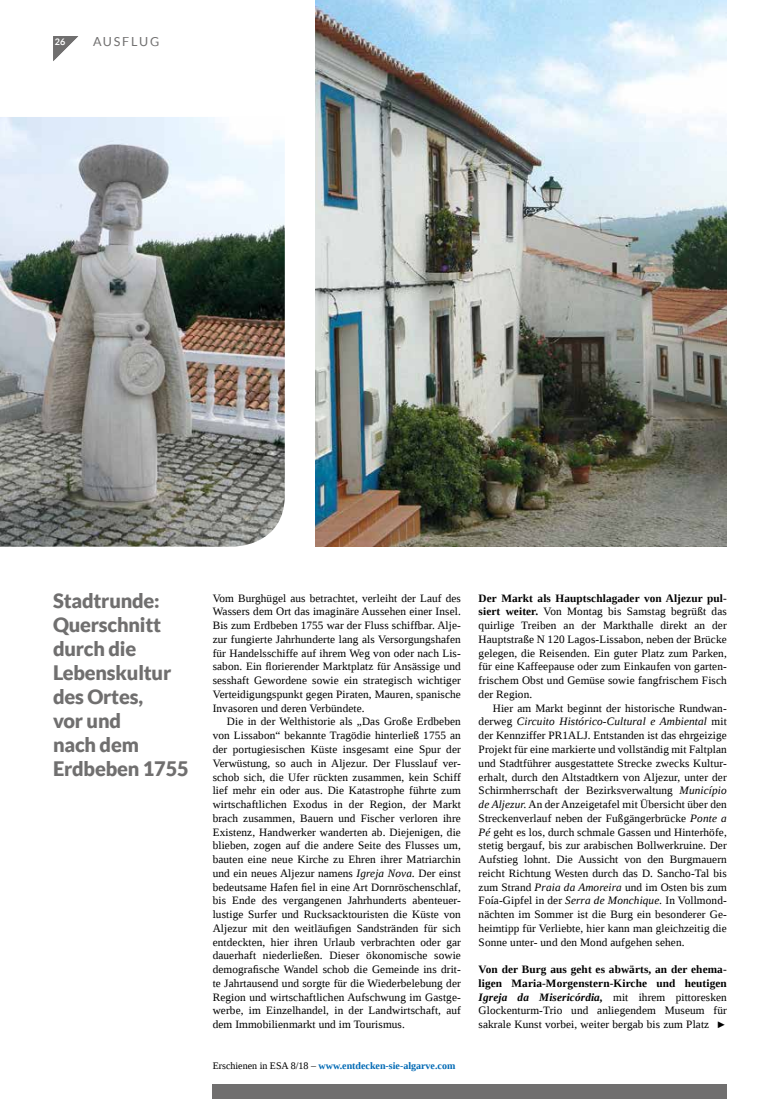
<style>
.page{position:relative;width:780px;height:1099px;background:#fff}
.page>*{position:absolute;margin:0;border:0;box-sizing:border-box;transform-origin:0 0}
.t1{font:900 20px/24px "Lato";letter-spacing:-.01em;color:#706f6f}
.t2{font:12.5px "Lato";letter-spacing:.14em;color:#706f6f}
.t3{font:11.25px/13.8px "Liberation Serif";letter-spacing:.01em;color:#000;text-align:justify}
.t4{font:700 10px "Liberation Serif";color:#0069b4}
.t5{font:700 9px "Lato";color:#fff}
.s1{font-weight:700}
.s2{font-style:italic}
.s3{font-weight:700;font-style:italic}
.s4{font-weight:400;color:#000}
</style>
<div class="page">
<div style="left:213px;top:1084px;width:513px;height:14px;background:#706f6f"></div>
<svg style="left:53px;top:36px;width:25px;height:25px"></svg>
<img style="left:0;top:117px;width:285px;height:429px">
<img style="left:315px;top:0;width:411px;height:546px">
<p class="t5" style="left:55px;top:37px;width:12px">26</p>
<p class="t2" style="left:93px;top:34px;width:68px">AUSFLUG</p>
<h1 class="t1" style="left:53px;top:587px;width:137px">Stadtrunde:<br>Querschnitt durch die<br>Lebenskultur des Ortes,<br>vor und<br>nach dem<br>Erdbeben 1755</h1>
<p class="t3" style="left:478px;top:591px;width:250px"><span class="s1">Der Markt als Hauptschlagader von Aljezur pul&shy;siert weiter.</span> Von Montag bis Samstag begrüßt das quirlige Treiben an der Markthalle direkt an der Hauptstraße N 120 Lagos-Lissabon, neben der Brücke gelegen, die Reisenden. Ein guter Platz zum Parken, für eine Kaffeepause oder zum Einkaufen von garten&shy;frischem Obst und Gemüse sowie fangfrischem Fisch der Region.</p>
<p class="t3" style="left:213px;top:591px;width:250px">Vom Burghügel aus betrachtet, verleiht der Lauf des Wassers dem Ort das imaginäre Aussehen einer Insel.<br>Bis zum Erdbeben 1755 war der Fluss schiffbar. Alje&shy;zur fungierte Jahrhunderte lang als Versorgungshafen für Handelsschiffe auf ihrem Weg von oder nach Lis&shy;sabon. Ein florierender Marktplatz für Ansässige und sesshaft Gewordene sowie ein strategisch wichtiger Verteidigungspunkt gegen Piraten, Mauren, spanische Invasoren und deren Verbündete.</p>
<p class="t3" style="left:213px;top:714px;width:250px;text-indent:14px">Die in der Welthistorie als „Das Große Erdbeben von Lissabon“ bekannte Tragödie hinterließ 1755 an der portugiesischen Küste insgesamt eine Spur der Verwüstung, so auch in Aljezur. Der Flusslauf ver&shy;schob sich, die Ufer rückten zusammen, kein Schiff lief mehr ein oder aus. Die Katastrophe führte zum wirtschaftlichen Exodus in der Region, der Markt brach zusammen, Bauern und Fischer verloren ihre Existenz, Handwerker wanderten ab. Diejenigen, die blieben, zogen auf die andere Seite des Flusses um, bauten eine neue Kirche zu Ehren ihrer Matriarchin und ein neues Aljezur namens <span class="s2">Igreja Nova.</span> Der einst bedeutsame Hafen fiel in eine Art Dornröschenschlaf, bis Ende des vergangenen Jahrhunderts abenteuer&shy;lustige Surfer und Rucksacktouristen die Küste von Aljezur mit den weitläufigen Sandstränden für sich entdeckten, hier ihren Urlaub verbrachten oder gar dauerhaft niederließen. Dieser ökonomische sowie demografische Wandel schob die Gemeinde ins drit&shy;te Jahrtausend und sorgte für die Wiederbelebung der Region und wirtschaftlichen Aufschwung im Gastge&shy;werbe, im Einzelhandel, in der Landwirtschaft, auf dem Immobilienmarkt und im Tourismus.</p>
<p class="t3" style="left:478px;top:701px;width:250px;text-indent:14px">Hier am Markt beginnt der historische Rundwan&shy;derweg <span class="s2">Circuito Histórico-Cultural e Ambiental</span> mit der Kennziffer PR1ALJ. Entstanden ist das ehrgeizige Projekt für eine markierte und vollständig mit Faltplan und Stadtführer ausgestattete Strecke zwecks Kultur&shy;erhalt, durch den Altstadtkern von Aljezur, unter der Schirmherrschaft der Bezirksverwaltung <span class="s2">Município de Aljezur.</span> An der Anzeigetafel mit Übersicht über den Streckenverlauf neben der Fußgängerbrücke <span class="s2">Ponte a Pé</span> geht es los, durch schmale Gassen und Hinterhöfe, stetig bergauf, bis zur arabischen Bollwerkruine. Der Aufstieg lohnt. Die Aussicht von den Burgmauern reicht Richtung Westen durch das D. Sancho-Tal bis zum Strand <span class="s2">Praia da Amoreira</span> und im Osten bis zum Foía-Gipfel in der <span class="s2">Serra de Monchique.</span> In Vollmond&shy;nächten im Sommer ist die Burg ein besonderer Ge&shy;heimtipp für Verliebte, hier kann man gleichzeitig die Sonne unter- und den Mond aufgehen sehen.</p>
<p class="t3" style="left:478px;top:962px;width:250px"><span class="s1">Von der Burg aus geht es abwärts, an der ehema&shy;ligen Maria-Morgenstern-Kirche und heutigen </span><span class="s3">Igreja da Misericórdia,</span> mit ihrem pittoresken Glockenturm-Trio und anliegendem Museum für sakrale Kunst vorbei, weiter bergab bis zum Platz ►</p>
<p class="t4" style="left:213px;top:1059px;width:244px"><span class="s4">Erschienen in ESA 8/18 –</span> www.entdecken-sie-algarve.com</p>
</div>
